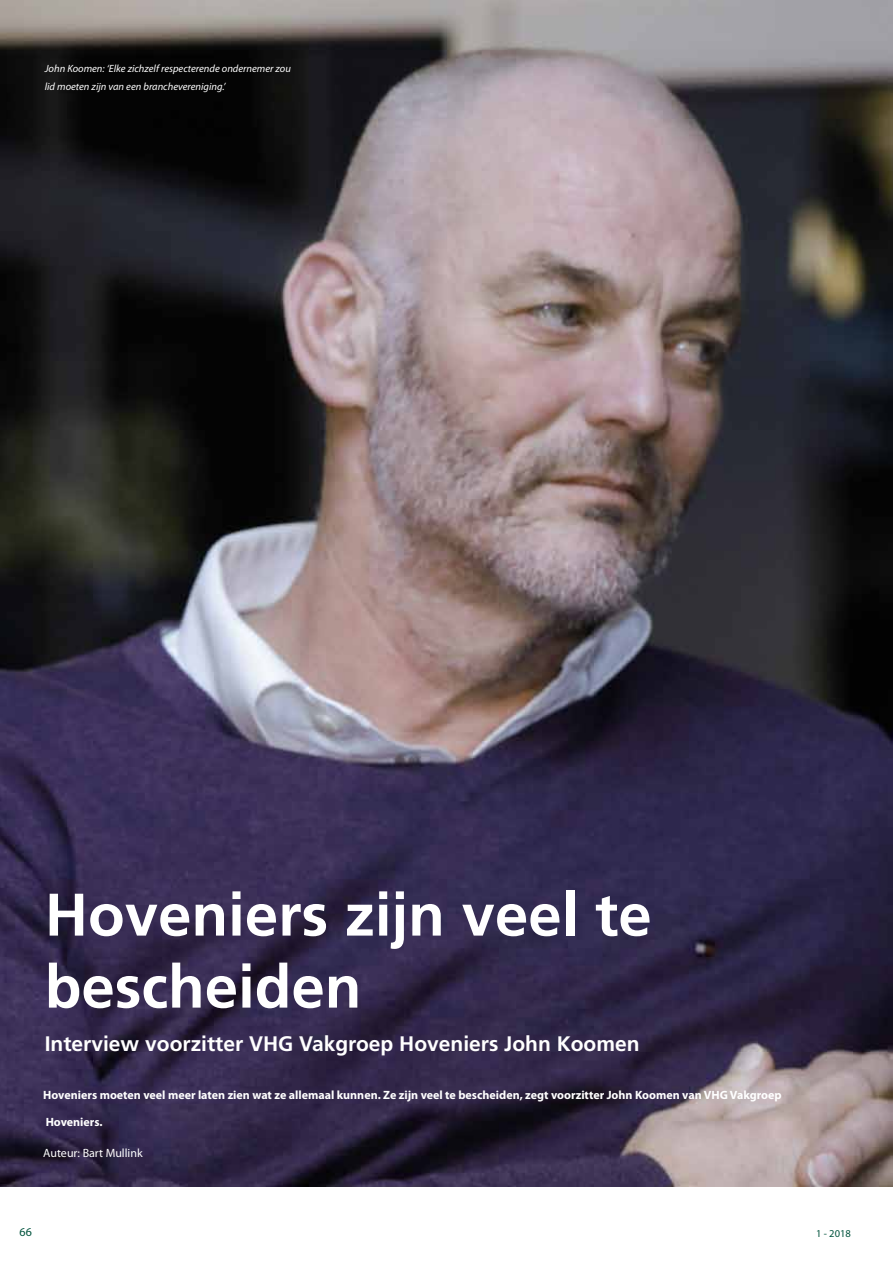
<style>
.page{position:relative;width:893px;height:1263px;background:#fff}
.page>*{position:absolute;margin:0;border:0;box-sizing:border-box;transform-origin:0 0}
.t1{font:700 60px/72px "Frutiger";color:#fff}
.t2{font:700 21px "Frutiger";color:#fff}
.t3{font:700 12px "Myriad Pro";color:#fff}
.t4{font:12px "Myriad Pro";color:#fff}
.t5{font:12px "Myriad Pro";color:#00533d}
.t6{font:italic 10.5px/18px "Myriad Pro";color:#fff}
.t7{font:10.5px "Myriad Pro";color:#00533d}
</style>
<div class="page">
<img style="left:0;top:0;width:893px;height:1186px">
<p class="t6" style="left:45px;top:59px;width:248px">John Koomen: ‘Elke zichzelf respecterende ondernemer zou lid moeten zijn van een branchevereniging.’</p>
<h1 class="t1" style="left:45px;top:878px;width:608px">Hoveniers zijn veel te bescheiden</h1>
<h2 class="t2" style="left:45px;top:1031px;width:596px">Interview voorzitter VHG Vakgroep Hoveniers John Koomen</h2>
<p class="t3" style="left:43px;top:1087px;width:740px">Hoveniers moeten veel meer laten zien wat ze allemaal kunnen. Ze zijn veel te bescheiden, zegt voorzitter John Koomen van VHG Vakgroep</p>
<p class="t3" style="left:46px;top:1114px;width:58px">Hoveniers.</p>
<p class="t4" style="left:43px;top:1145px;width:101px">Auteur: Bart Mullink</p>
<p class="t5" style="left:20px;top:1224px;width:14px">66</p>
<p class="t7" style="left:816px;top:1227px;width:36px">1 - 2018</p>
</div>
